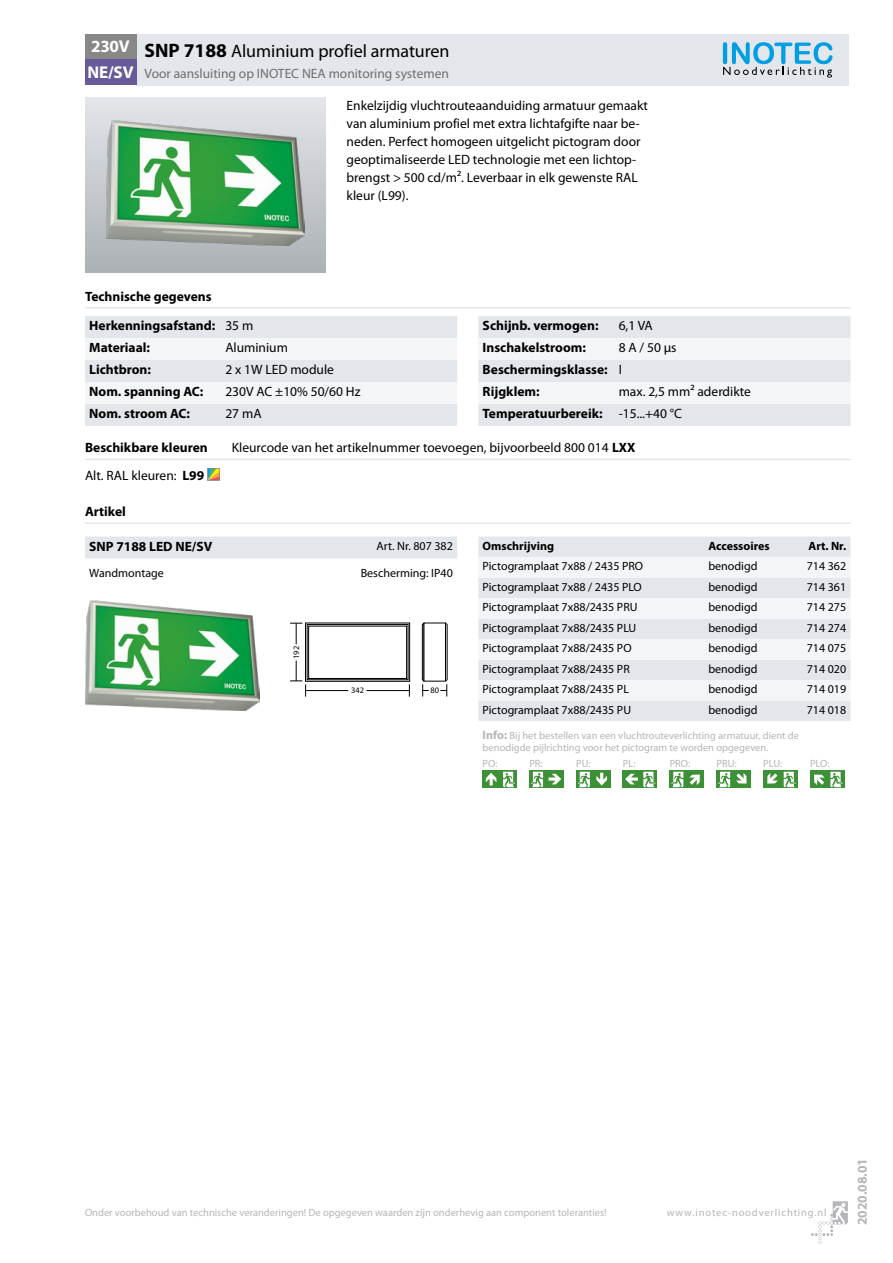
<style>
.page{position:relative;width:893px;height:1263px;background:#fff}
.page>*{position:absolute;margin:0;border:0;box-sizing:border-box;transform-origin:0 0}
.t1{font:18px "Myriad Pro";color:#000}
.t2{font:700 17.1px/25.5px "Myriad Pro";letter-spacing:-.01em;color:#fff}
.t3{font:13.5px/18px "Myriad Pro";color:#000}
.t4{font:700 13.5px/22px "Myriad Pro";color:#000}
.t5{font:13.5px "Myriad Pro";color:#706f6f}
.t6{font:700 13.5px "Myriad Pro";color:#b6b6ba}
.t7{font:12px "Myriad Pro";color:#000}
.t8{font:700 12px "Myriad Pro";color:#000}
.t9{font:10.5px/12.6px "Myriad Pro";color:#b6b6ba}
.t10{font:10.5px "Myriad Pro";letter-spacing:.08em;color:#b6b6ba}
.t11{font:8.4px "Myriad";color:#000}
.s1{font-weight:700;font-size:19.5px}
.s2{font-weight:400}
.s3{font-weight:700}
.s4{font-weight:700;font-size:12px}
</style>
<div class="page">
<svg style="left:811px;top:1201px;width:37px;height:43px"></svg>
<div style="left:85px;top:98px;width:240px;height:174px;background:linear-gradient(to bottom,#e3e5e9,#acb1b5)"></div>
<img style="left:106px;top:120px;width:198px;height:125px">
<svg style="left:85px;top:316px;width:372px;height:110px"></svg>
<svg style="left:478px;top:316px;width:372px;height:110px"></svg>
<hr style="left:85px;top:307px;width:765px;height:1px;background:#e3e6ea">
<hr style="left:85px;top:459px;width:765px;height:1px;background:#e3e6ea">
<svg style="left:207px;top:468px;width:13px;height:13px"></svg>
<hr style="left:85px;top:522px;width:765px;height:2px;background:#e3e6ea">
<div style="left:85px;top:536px;width:372px;height:22px;background:#e3e6ea"></div>
<img style="left:85px;top:600px;width:174px;height:111px">
<div style="left:305px;top:623px;width:105px;height:58px;border:1px solid #000"></div>
<div style="left:307px;top:624px;width:101px;height:56px;border:1px solid #000"></div>
<div style="left:308px;top:626px;width:99px;height:53px;border:1px solid #000"></div>
<hr style="left:366px;top:690px;width:43px;height:1px;background:#000">
<svg style="left:290px;top:623px;width:12px;height:21px"></svg>
<hr style="left:305px;top:690px;width:43px;height:1px;background:#000">
<svg style="left:290px;top:660px;width:16px;height:37px"></svg>
<svg style="left:422px;top:622px;width:7px;height:74px"></svg>
<svg style="left:409px;top:684px;width:1px;height:13px"></svg>
<svg style="left:440px;top:622px;width:8px;height:74px"></svg>
<div style="left:478px;top:536px;width:372px;height:185px;background:#e3e6ea"></div>
<svg style="left:478px;top:557px;width:372px;height:143px;fill:#f4f5f7"></svg>
<svg style="left:500px;top:770px;width:17px;height:17px"></svg>
<svg style="left:503px;top:772px;width:12px;height:15px"></svg>
<div style="left:483px;top:770px;width:17px;height:17px;background:#3c9035"></div>
<svg style="left:486px;top:773px;width:10px;height:12px"></svg>
<svg style="left:529px;top:770px;width:17px;height:17px"></svg>
<svg style="left:531px;top:772px;width:12px;height:15px"></svg>
<div style="left:546px;top:770px;width:17px;height:17px;background:#3c9035"></div>
<svg style="left:549px;top:774px;width:12px;height:10px"></svg>
<svg style="left:576px;top:770px;width:17px;height:17px"></svg>
<svg style="left:578px;top:772px;width:12px;height:15px"></svg>
<div style="left:593px;top:770px;width:17px;height:17px;background:#3c9035"></div>
<svg style="left:596px;top:773px;width:11px;height:12px"></svg>
<div style="left:623px;top:770px;width:17px;height:17px;background:#3c9035"></div>
<svg style="left:640px;top:770px;width:17px;height:17px"></svg>
<svg style="left:625px;top:772px;width:30px;height:15px"></svg>
<svg style="left:670px;top:770px;width:17px;height:17px"></svg>
<svg style="left:671px;top:772px;width:12px;height:15px"></svg>
<div style="left:687px;top:770px;width:17px;height:17px;background:#3c9035"></div>
<svg style="left:689px;top:774px;width:11px;height:11px"></svg>
<svg style="left:716px;top:770px;width:17px;height:17px"></svg>
<svg style="left:718px;top:772px;width:12px;height:15px"></svg>
<div style="left:733px;top:770px;width:17px;height:17px;background:#3c9035"></div>
<svg style="left:736px;top:773px;width:11px;height:11px"></svg>
<svg style="left:780px;top:770px;width:17px;height:17px"></svg>
<svg style="left:784px;top:772px;width:12px;height:15px"></svg>
<div style="left:763px;top:770px;width:17px;height:17px;background:#3c9035"></div>
<svg style="left:767px;top:773px;width:11px;height:11px"></svg>
<svg style="left:827px;top:770px;width:17px;height:17px"></svg>
<div style="left:810px;top:770px;width:17px;height:17px;background:#3c9035"></div>
<svg style="left:814px;top:772px;width:28px;height:15px"></svg>
<div style="left:136px;top:34px;width:712px;height:51px;background:#e3e6ea"></div>
<div style="left:85px;top:34px;width:51px;height:26px;background:#878787"></div>
<div style="left:85px;top:60px;width:51px;height:25px;background:#685999"></div>
<svg style="left:723px;top:42px;width:109px;height:36px"></svg>
<p class="t2" style="left:88px;top:33px;width:48px">230V<br>NE/SV</p>
<h1 class="t1" style="left:145px;top:40px;width:306px"><span class="s1">SNP 7188</span> Aluminium profiel armaturen</h1>
<p class="t5" style="left:145px;top:65px;width:306px">Voor aansluiting op INOTEC NEA monitoring systemen</p>
<p class="t3" style="left:347px;top:96px;width:303px">Enkelzijdig vluchtrouteaanduiding armatuur gemaakt van aluminium profiel met extra lichtafgifte naar be&shy;neden. Perfect homogeen uitgelicht pictogram door geoptimaliseerde LED technologie met een lichtop&shy;brengst &gt; 500 cd/m². Leverbaar in elk gewenste RAL kleur (L99).</p>
<p class="t4" style="left:85px;top:285px;width:128px">Technische gegevens</p>
<p class="t4" style="left:89px;top:314px;width:166px">Herkenningsafstand: <span class="s2">35 m<br></span>Materiaal:</p>
<p class="t3" style="left:225px;top:339px;width:64px">Aluminium</p>
<p class="t4" style="left:89px;top:358px;width:63px">Lichtbron:</p>
<p class="t3" style="left:225px;top:361px;width:110px">2 x 1W LED module</p>
<p class="t4" style="left:89px;top:380px;width:116px">Nom. spanning AC:</p>
<p class="t3" style="left:225px;top:383px;width:137px">230V AC ±10% 50/60 Hz</p>
<p class="t4" style="left:89px;top:402px;width:102px">Nom. stroom AC:</p>
<p class="t3" style="left:225px;top:405px;width:38px">27 mA</p>
<p class="t4" style="left:483px;top:314px;width:117px">Schijnb. vermogen:</p>
<p class="t3" style="left:619px;top:317px;width:36px">6,1 VA</p>
<p class="t4" style="left:483px;top:336px;width:105px">Inschakelstroom:</p>
<p class="t4" style="left:483px;top:336px;width:195px;text-indent:136px"><span class="s2">8 A / 50 µs<br></span>Beschermingsklasse: <span class="s2">I<br></span>Rijgklem:</p>
<p class="t3" style="left:483px;top:381px;width:270px;line-height:22px;text-indent:136px">max. 2,5 mm² aderdikte<br><span class="s3">Temperatuurbereik:</span> -15...+40 °C</p>
<p class="t4" style="left:85px;top:436px;width:124px">Beschikbare kleuren</p>
<p class="t3" style="left:232px;top:438px;width:405px">Kleurcode van het artikelnummer toevoegen, bijvoorbeeld 800 014 <span class="s3">LXX</span></p>
<p class="t3" style="left:85px;top:466px;width:121px">Alt. RAL kleuren: <span class="s3">L99</span></p>
<p class="t4" style="left:85px;top:500px;width:42px">Artikel</p>
<p class="t4" style="left:89px;top:535px;width:124px">SNP 7188 LED NE/SV</p>
<p class="t7" style="left:377px;top:538px;width:78px">Art. Nr. 807 382</p>
<p class="t7" style="left:89px;top:565px;width:76px">Wandmontage</p>
<p class="t7" style="left:361px;top:565px;width:94px">Bescherming: IP40</p>
<p class="t8" style="left:483px;top:538px;width:73px">Omschrijving</p>
<p class="t8" style="left:708px;top:538px;width:63px">Accessoires</p>
<p class="t8" style="left:808px;top:538px;width:39px">Art. Nr.</p>
<p class="t7" style="left:483px;top:559px;width:162px">Pictogramplaat 7x88 / 2435 PRO</p>
<p class="t7" style="left:708px;top:559px;width:51px">benodigd</p>
<p class="t7" style="left:807px;top:559px;width:41px">714 362</p>
<p class="t7" style="left:483px;top:579px;width:161px">Pictogramplaat 7x88 / 2435 PLO</p>
<p class="t7" style="left:708px;top:579px;width:51px">benodigd</p>
<p class="t7" style="left:807px;top:579px;width:41px">714 361</p>
<p class="t7" style="left:483px;top:600px;width:156px">Pictogramplaat 7x88/2435 PRU</p>
<p class="t7" style="left:708px;top:600px;width:51px">benodigd</p>
<p class="t7" style="left:807px;top:600px;width:41px">714 275</p>
<p class="t7" style="left:483px;top:620px;width:155px">Pictogramplaat 7x88/2435 PLU</p>
<p class="t7" style="left:708px;top:620px;width:51px">benodigd</p>
<p class="t7" style="left:807px;top:620px;width:41px">714 274</p>
<p class="t7" style="left:483px;top:641px;width:150px">Pictogramplaat 7x88/2435 PO</p>
<p class="t7" style="left:708px;top:641px;width:51px">benodigd</p>
<p class="t7" style="left:807px;top:641px;width:41px">714 075</p>
<p class="t7" style="left:483px;top:661px;width:149px">Pictogramplaat 7x88/2435 PR</p>
<p class="t7" style="left:708px;top:661px;width:51px">benodigd</p>
<p class="t7" style="left:807px;top:661px;width:41px">714 020</p>
<p class="t7" style="left:483px;top:682px;width:148px">Pictogramplaat 7x88/2435 PL</p>
<p class="t7" style="left:708px;top:682px;width:51px">benodigd</p>
<p class="t7" style="left:807px;top:682px;width:41px">714 019</p>
<p class="t7" style="left:483px;top:702px;width:150px">Pictogramplaat 7x88/2435 PU</p>
<p class="t7" style="left:708px;top:702px;width:51px">benodigd</p>
<p class="t7" style="left:807px;top:702px;width:41px">714 018</p>
<p class="t9" style="left:483px;top:729px;width:318px"><span class="s4">Info:</span> Bij het bestellen van een vluchtrouteverlichting armatuur, dient de benodigde pijlrichting voor het pictogram te worden opgegeven.</p>
<p class="t9" style="left:483px;top:757px;width:16px">PO:</p>
<p class="t9" style="left:529px;top:757px;width:15px">PR:</p>
<p class="t9" style="left:576px;top:757px;width:16px">PU:</p>
<p class="t9" style="left:623px;top:757px;width:14px">PL:</p>
<p class="t9" style="left:670px;top:757px;width:22px">PRO:</p>
<p class="t9" style="left:716px;top:757px;width:22px">PRU:</p>
<p class="t9" style="left:763px;top:757px;width:21px">PLU:</p>
<p class="t9" style="left:810px;top:757px;width:21px">PLO:</p>
<p class="t11" style="left:292px;top:659px;width:14px;rotate:-90deg">192</p>
<p class="t11" style="left:351px;top:686px;width:14px">342</p>
<p class="t11" style="left:431px;top:686px;width:10px">80</p>
<p class="t9" style="left:85px;top:1205px;width:523px">Onder voorbehoud van technische veranderingen! De opgegeven waarden zijn onderhevig aan component toleranties!</p>
<p class="t10" style="left:667px;top:1205px;width:161px">www.inotec-noodverlichting.nl</p>
<p class="t6" style="left:854px;top:1225px;width:68px;rotate:-90deg">2020.08.01</p>
</div>
